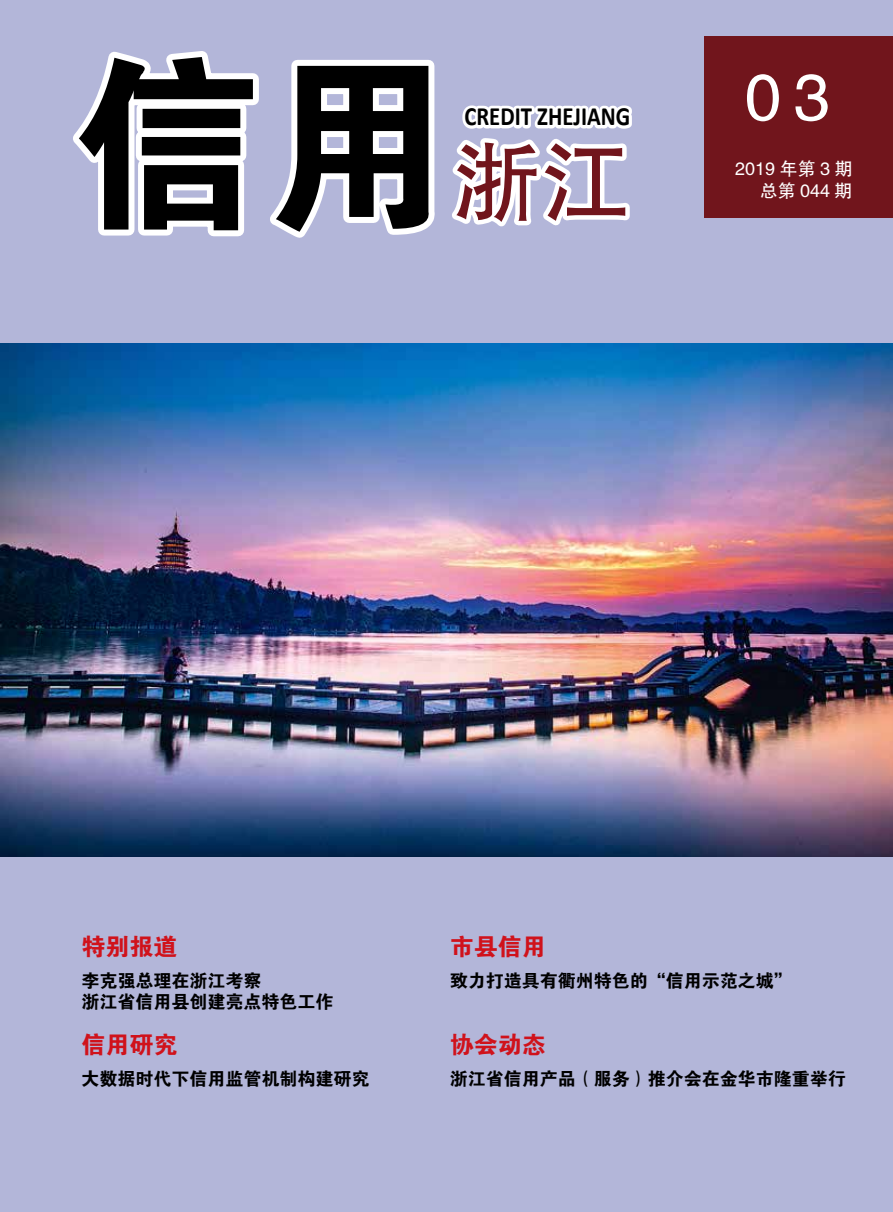
<style>
.page{position:relative;width:893px;height:1212px;background:#b3b6d9}
.page>*{position:absolute;margin:0;border:0;box-sizing:border-box;transform-origin:0 0}
.t1{font:189.6px "FZDHTK GBK1 0";color:#000}
.t2{font:91.05px "FZHTK GBK1 0";color:#71151c}
.t3{font:66px "FZHTK GBK1 0";color:#fff}
.t4{font:700 26.4px "Calibri";color:#000;scale:.86 1}
.t5{font:24px "FZDHTK GBK1 0";color:#d0121b}
.t6{font:18px/21.6px "FZDHTK GBK1 0";color:#000}
.t7{font:18px/21.6px "FZHTK GBK1 0";color:#fff;text-align:right}
</style>
<div class="page">
<img style="left:0;top:344px;width:893px;height:512px">
<div style="left:704px;top:36px;width:189px;height:182px;background:#71151c"></div>
<svg style="left:73px;top:51px;width:186px;height:186px"></svg>
<svg style="left:270px;top:60px;width:362px;height:178px"></svg>
<h1 class="t1" style="left:74px;top:42px;width:381px">信用</h1>
<h3 class="t4" style="left:464px;top:100px;width:194px">CREDIT ZHEJIANG</h3>
<h2 class="t2" style="left:453px;top:133px;width:179px">浙江</h2>
<h3 class="t3" style="left:745px;top:61px;width:87px">03</h3>
<p class="t7" style="left:735px;top:158px;width:119px">2019 年第 3 期总第 044 期</p>
<h3 class="t5" style="left:81px;top:934px;width:97px">特别报道</h3>
<h3 class="t5" style="left:450px;top:934px;width:97px">市县信用</h3>
<p class="t6" style="left:450px;top:970px;width:343px">致力打造具有衢州特色的“信用示范之城”</p>
<p class="t6" style="left:81px;top:970px;width:253px">李克强总理在浙江考察<br>浙江省信用县创建亮点特色工作</p>
<h3 class="t5" style="left:81px;top:1032px;width:97px">信用研究</h3>
<p class="t6" style="left:81px;top:1068px;width:289px">大数据时代下信用监管机制构建研究</p>
<h3 class="t5" style="left:450px;top:1032px;width:97px">协会动态</h3>
<p class="t6" style="left:450px;top:1068px;width:397px">浙江省信用产品（服务）推介会在金华市隆重举行</p>
</div>
